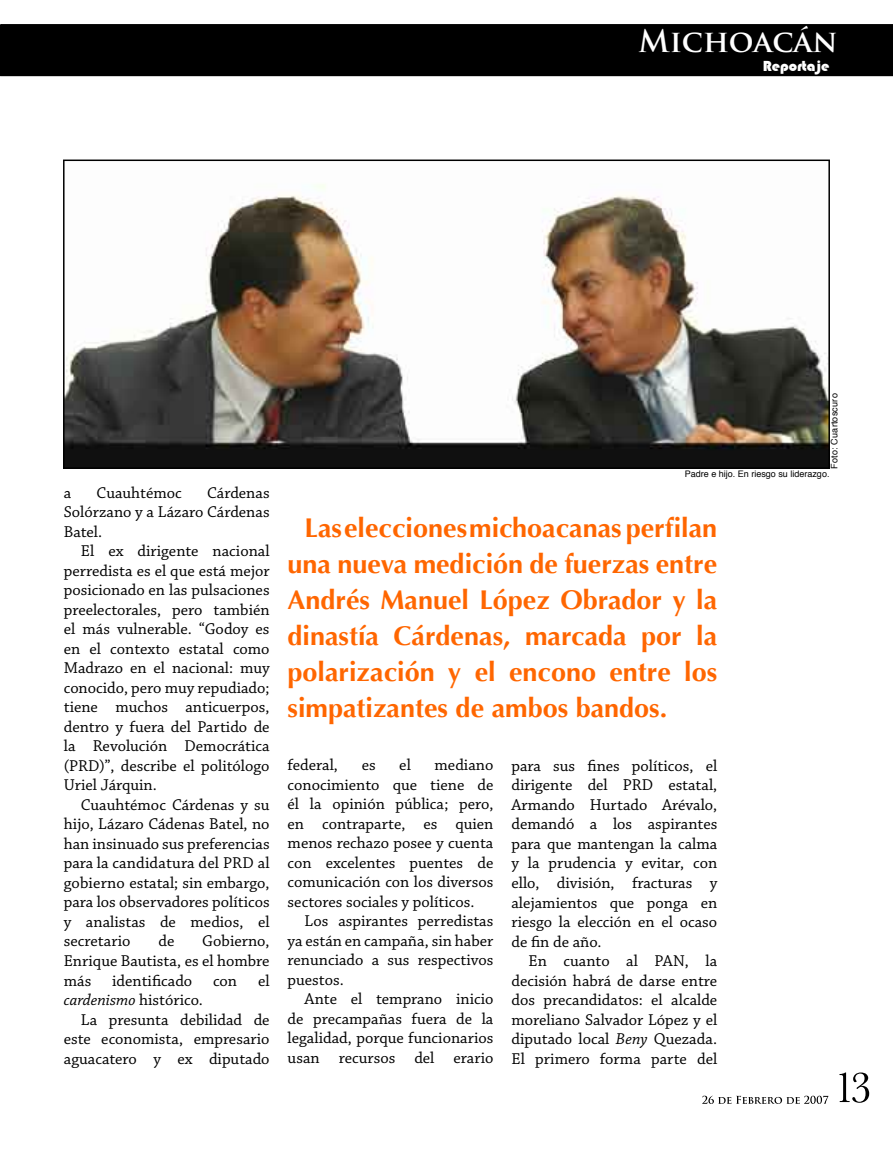
<style>
.page{position:relative;width:893px;height:1149px;background:#fff}
.page>*{position:absolute;margin:0;border:0;box-sizing:border-box;transform-origin:0 0}
.t1{font:700 30px "Trajan Pro";color:#fff}
.t2{font:700 27px/36px "Optima";color:#f60;text-align:justify}
.t3{font:16.5px/19.5px "Chaparral Pro";color:#000;text-align:justify}
.t4{font:italic 16.5px "Chaparral Pro";color:#000}
.t5{font:15px "Bauhaus 93";color:#fff}
.t6{font:9px "Helvetica";color:#000}
.t7{font:9px "Helvetica";letter-spacing:.025em;color:#000}
.s1{font-style:normal}
.s2{font-style:italic}
</style>
<div class="page">
<div style="left:0;top:24px;width:893px;height:52px;background:#000"></div>
<svg style="left:839px;top:1072px;width:30px;height:30px"></svg>
<svg style="left:702px;top:1095px;width:126px;height:8px"></svg>
<img style="left:66px;top:184px;width:761px;height:281px">
<div style="left:63px;top:159px;width:767px;height:309px;border:2px solid #000"></div>
<h1 class="t1" style="left:639px;top:23px;width:201px">Michoacán</h1>
<p class="t5" style="left:763px;top:57px;width:68px">Reportaje</p>
<p class="t3" style="left:64px;top:483px;width:207px;text-indent:143px">Cárdenas Solórzano y a Lázaro Cárdenas Batel.</p>
<p class="t3" style="left:64px;top:541px;width:207px;text-indent:17px">El ex dirigente nacional perredista es el que está mejor posicionado en las pulsaciones preelectorales, pero también el más vulnerable. “Godoy es en el contexto estatal como Madrazo en el nacional: muy conocido, pero muy repudiado; tiene muchos anticuerpos, dentro y fuera del Partido de la Revolución Democrática (PRD)”, describe el politólogo Uriel Járquin.</p>
<p class="t3" style="left:64px;top:795px;width:207px;text-indent:17px">Cuauhtémoc Cárdenas y su hijo, Lázaro Cádenas Batel, no han insinuado sus preferencias para la candidatura del PRD al gobierno estatal; sin embargo, para los observadores políticos y analistas de medios, el secretario</p>
<p class="t3" style="left:64px;top:483px;width:9px">a</p>
<p class="t3" style="left:97px;top:483px;width:87px">Cuauhtémoc</p>
<p class="t3" style="left:64px;top:931px;width:207px;text-indent:139px">Gobierno, Enrique Bautista, es el hombre más</p>
<p class="t3" style="left:158px;top:931px;width:17px">de</p>
<p class="t3" style="left:112px;top:970px;width:82px">identificado</p>
<p class="t3" style="left:213px;top:970px;width:26px">con</p>
<p class="t3" style="left:258px;top:970px;width:13px">el</p>
<p class="t4" style="left:64px;top:990px;width:141px">cardenismo <span class="s1">histórico.</span></p>
<p class="t3" style="left:81px;top:1009px;width:190px">La presunta debilidad de</p>
<p class="t3" style="left:64px;top:1029px;width:207px">este economista, empresario</p>
<p class="t3" style="left:64px;top:1048px;width:207px">aguacatero y ex diputado</p>
<p class="t7" style="left:827px;top:469px;width:77px;rotate:-90deg">Foto: Cuartoscuro</p>
<p class="t6" style="left:685px;top:466px;width:146px">Padre e hijo. En riesgo su liderazgo.</p>
<h2 class="t2" style="left:288px;top:510px;width:431px;text-indent:17px">Las elecciones michoacanas perfilan una nueva medición de fuerzas entre Andrés Manuel López Obrador y la dinastía Cárdenas, marcada por la polarización y el encono entre los simpatizantes de ambos bandos.</h2>
<p class="t3" style="left:288px;top:755px;width:207px;text-indent:147px">mediano conocimiento que tiene de él la opinión pública; pero, en contraparte, es quien menos rechazo posee y cuenta con excelentes puentes de comunicación con los diversos sectores sociales y políticos.</p>
<p class="t3" style="left:288px;top:911px;width:207px;text-indent:17px">Los aspirantes perredistas ya están en campaña, sin haber renunciado a sus respectivos puestos.</p>
<p class="t3" style="left:288px;top:989px;width:207px;text-indent:17px">Ante el temprano inicio de precampañas fuera de la legalidad, porque funcionarios usan recursos del erario</p>
<p class="t3" style="left:288px;top:755px;width:52px">federal,</p>
<p class="t3" style="left:362px;top:755px;width:15px">es</p>
<p class="t3" style="left:399px;top:755px;width:13px">el</p>
<p class="t3" style="left:511px;top:756px;width:207px">para sus fines políticos, el dirigente del PRD estatal, Armando Hurtado Arévalo, demandó a los aspirantes para que mantengan la calma y la prudencia y evitar, con ello, división, fracturas y alejamientos que ponga en riesgo la elección en el ocaso de fin de año.</p>
<p class="t3" style="left:511px;top:951px;width:207px;text-indent:17px">En cuanto al PAN, la decisión habrá de darse entre dos precandidatos: el alcalde moreliano Salvador López y el diputado local <span class="s2">Beny</span> Quezada.<br>El primero forma parte del</p>
</div>
